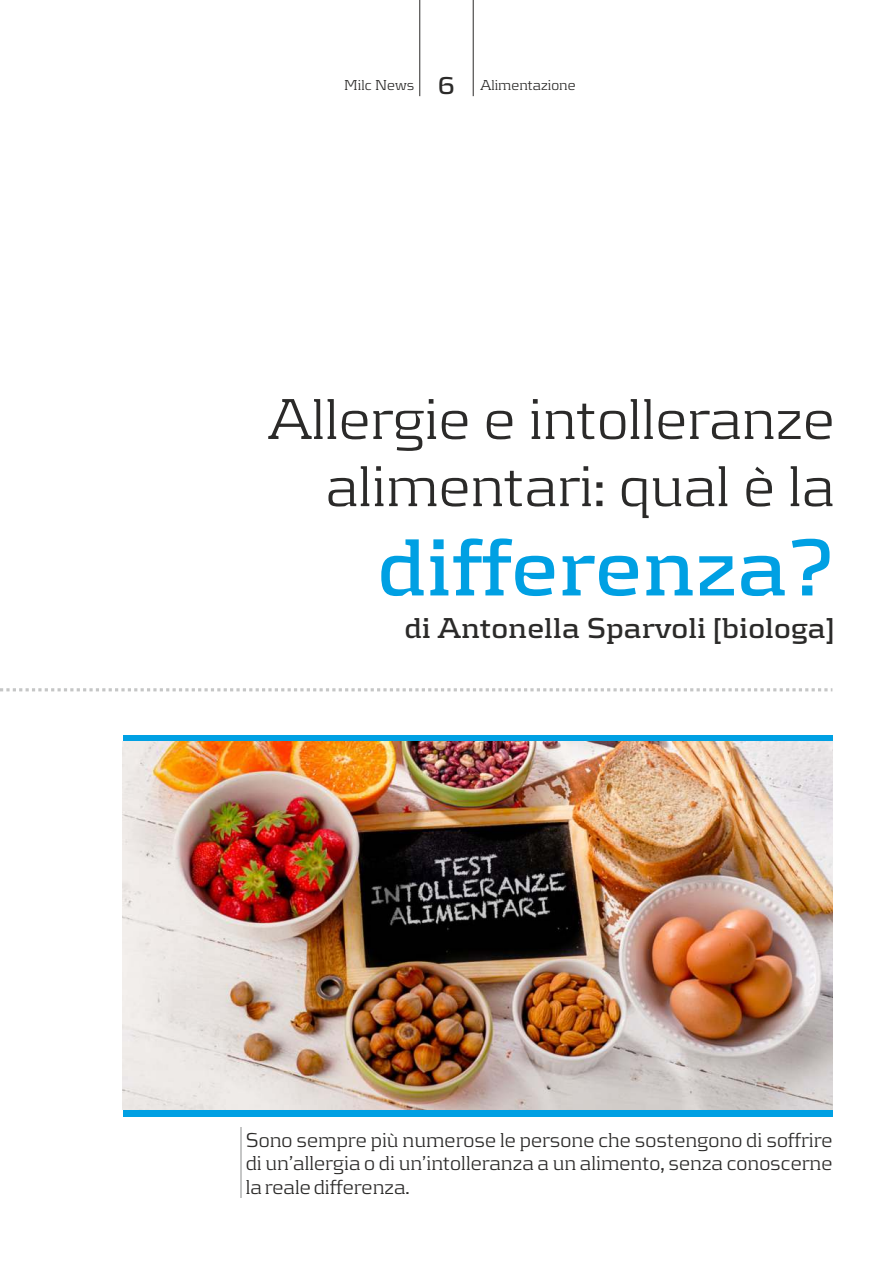
<style>
.page{position:relative;width:893px;height:1263px;background:#fff}
.page>*{position:absolute;margin:0;border:0;box-sizing:border-box;transform-origin:0 0}
.t1{font:700 84.3px "Kontrapunkt";color:#00a0e3}
.t2{font:300 60px/67.2px "Kontrapunkt";color:#2b2a29;text-align:right}
.t3{font:700 30px "Kontrapunkt";color:#2b2a29}
.t4{font:700 25.5px "Kontrapunkt";color:#2b2a29}
.t5{font:300 21px/23.5px "Kontrapunkt";color:#2b2a29;text-align:justify}
.t6{font:300 15px "Kontrapunkt";color:#2b2a29}
</style>
<div class="page">
<hr style="left:419px;top:0;width:1px;height:96px;background:#2b2a29">
<hr style="left:473px;top:0;width:1px;height:96px;background:#2b2a29">
<svg style="left:0;top:688px;width:832px;height:3px"></svg>
<div style="left:123px;top:735px;width:709px;height:7px;background:#00a0e3"></div>
<div style="left:123px;top:1110px;width:709px;height:6px;background:#00a0e3"></div>
<img style="left:123px;top:742px;width:709px;height:368px">
<hr style="left:240px;top:1127px;width:2px;height:71px;background:#c5c6c6">
<p class="t4" style="left:438px;top:73px;width:19px">6</p>
<p class="t6" style="left:344px;top:78px;width:72px">Milc News</p>
<p class="t6" style="left:480px;top:78px;width:97px">Alimentazione</p>
<h2 class="t2" style="left:268px;top:387px;width:568px">Allergie e intolleranze alimentari: qual è la</h2>
<h1 class="t1" style="left:377px;top:528px;width:459px">differenza?</h1>
<h3 class="t3" style="left:404px;top:614px;width:431px">di Antonella Sparvoli [biologa]</h3>
<p class="t5" style="left:246px;top:1129px;width:588px">Sono sempre più numerose le persone che sostengono di soffrire di un’allergia o di un’intolleranza a un alimento, senza conoscerne la reale differenza.</p>
</div>
